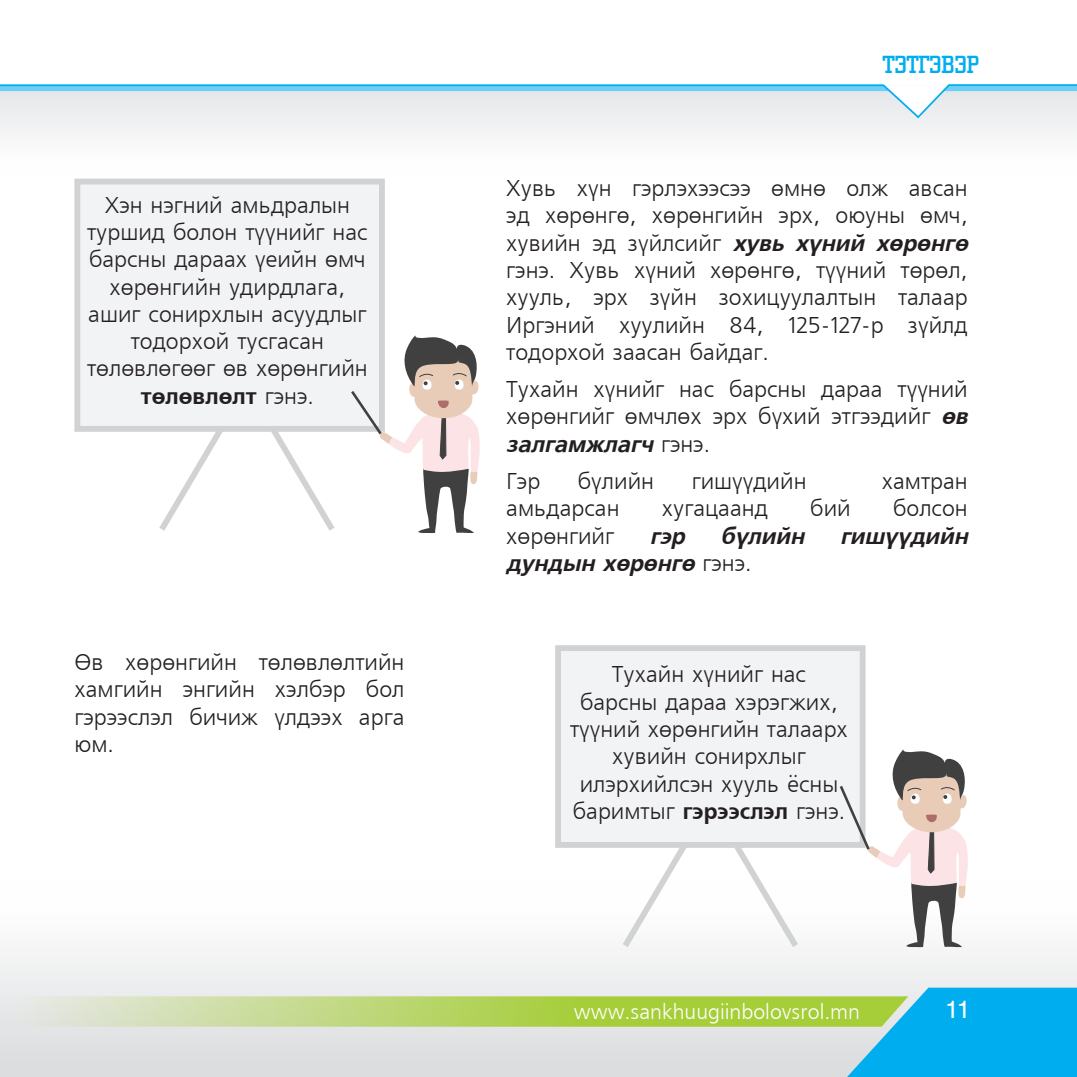
<style>
.page{position:relative;width:1077px;height:1077px;background:#fff}
.page>*{position:absolute;margin:0;border:0;box-sizing:border-box;transform-origin:0 0}
.t1{font:24.5px "Mogul City Nova";color:#00aeef}
.t2{font:24.5px "Mogul Helvetica";color:#fff}
.text_col_2{font:22.75px/27.3px "Mogul Freeset";color:#231f20;text-align:justify}
.text_col_2-2{font:italic 700 22.75px "Mogul Freeset";color:#231f20}
.t3{font:21px "Mogul Freeset";color:#fff}
.s1{font-weight:700}
.s2{font-weight:700;font-style:italic}
.s3{font-weight:400;font-style:normal}
</style>
<div class="page">
<div style="left:0;top:85px;width:1076px;height:90px;background:#f9f9f9"></div>
<div style="left:0;top:878px;width:1076px;height:198px;background:#f7f7f7"></div>
<svg style="left:0;top:987px;width:1076px;height:89px;background:#afd5c5"></svg>
<svg style="left:0;top:84px;width:1076px;height:35px"></svg>
<div style="left:74px;top:179px;width:311px;height:253px;background:#f2f3f4;border:6px solid #d1d2d4"></div>
<div style="left:555px;top:645px;width:310px;height:202px;background:#f2f3f4;border:6px solid #d1d2d4"></div>
<svg style="left:348px;top:335px;width:132px;height:198px"></svg>
<svg style="left:837px;top:749px;width:131px;height:198px"></svg>
<svg style="left:154px;top:425px;width:186px;height:106px"></svg>
<svg style="left:617px;top:840px;width:186px;height:107px"></svg>
<p class="text_col_2" style="left:87px;top:192px;width:282px;text-align:center">Хэн нэгний амьдралын туршид болон түүнийг нас барсны дараах үеийн өмч хөрөнгийн удирдлага, ашиг сонирхлын асуудлыг тодорхой тусгасан төлөвлөгөөг өв хөрөнгийн <span class="s1">төлөвлөлт</span> гэнэ.</p>
<p class="text_col_2" style="left:74px;top:649px;width:331px">Өв хөрөнгийн төлөвлөлтийн хамгийн энгийн хэлбэр бол гэрээслэл бичиж үлдээх арга юм.</p>
<p class="t1" style="left:882px;top:51px;width:97px">ТЭТГЭВЭР</p>
<p class="text_col_2" style="left:506px;top:176px;width:463px">Хувь хүн гэрлэхээсээ өмнө олж авсан эд хөрөнгө, хөрөнгийн эрх, оюуны өмч, хувийн эд зүйлсийг <span class="s2">хувь хүний хөрөнгө </span>гэнэ. Хувь хүний хөрөнгө, түүний төрөл, хууль, эрх зүйн зохицуулалтын талаар Иргэний хуулийн 84, 125-127-р зүйлд тодорхой заасан байдаг.</p>
<p class="text_col_2" style="left:506px;top:377px;width:463px">Тухайн хүнийг нас барсны дараа түүний хөрөнгийг өмчлөх эрх бүхий этгээдийг <span class="s2">өв залгамжлагч</span> гэнэ.</p>
<p class="text_col_2" style="left:506px;top:468px;width:36px">Гэр</p>
<p class="text_col_2" style="left:578px;top:468px;width:78px">бүлийн</p>
<p class="text_col_2" style="left:691px;top:468px;width:116px">гишүүдийн</p>
<p class="text_col_2" style="left:881px;top:468px;width:87px">хамтран</p>
<p class="text_col_2" style="left:506px;top:496px;width:115px">амьдарсан</p>
<p class="text_col_2" style="left:662px;top:496px;width:107px">хугацаанд</p>
<p class="text_col_2" style="left:810px;top:496px;width:42px">бий</p>
<p class="text_col_2" style="left:893px;top:496px;width:76px">болсон</p>
<p class="text_col_2" style="left:506px;top:523px;width:109px">хөрөнгийг</p>
<p class="text_col_2-2" style="left:650px;top:523px;width:36px">гэр</p>
<p class="text_col_2-2" style="left:720px;top:523px;width:85px">бүлийн</p>
<p class="text_col_2-2" style="left:840px;top:523px;width:129px">гишүүдийн</p>
<p class="text_col_2-2" style="left:506px;top:550px;width:247px">дундын хөрөнгө <span class="s3">гэнэ.</span></p>
<p class="text_col_2" style="left:570px;top:662px;width:279px;text-align:center">Тухайн хүнийг нас<br>барсны дараа хэрэгжих, түүний хөрөнгийн талаарх хувийн сонирхлыг илэрхийлсэн хууль ёсны баримтыг <span class="s1">гэрээслэл</span> гэнэ.</p>
<p class="t3" style="left:574px;top:1000px;width:288px">www.sankhuugiinbolovsrol.mn</p>
<p class="t2" style="left:945px;top:995px;width:27px">11</p>
</div>
